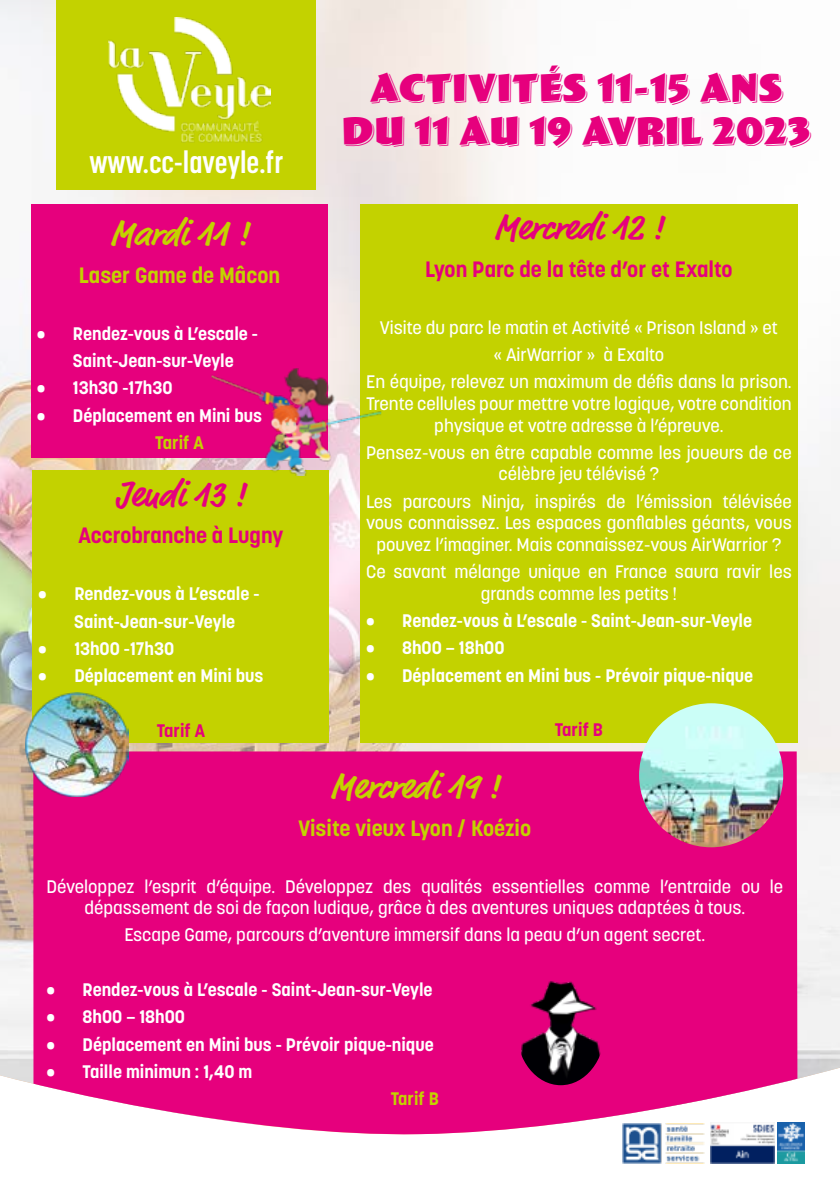
<style>
.page{position:relative;width:840px;height:1191px;background:#fff}
.page>*{position:absolute;margin:0;border:0;box-sizing:border-box;transform-origin:0 0}
.t1{font:36px/43.2px "Wigwag Deluxe";color:#e6007d;text-align:center}
.t2{font:700 36px "Market Pro";color:#c3d200}
.t3{font:700 36px "Market Pro";color:#e6007d}
.t4{font:700 30px "Korolev Condensed";color:#fff}
.t5{font:700 22px "Korolev";color:#e6007d}
.t6{font:700 22px "Korolev";color:#c3d200}
.t7{font:500 18px/21.6px "Korolev";color:#fff;text-align:center}
.t8{font:700 18px/27.2px "Korolev";color:#fff}
.t9{font:700 18px "Korolev";color:#c3d200}
.t10{font:700 18px "Korolev";color:#e6007d}
</style>
<div class="page">
<img style="left:0;top:0;width:839px;height:1124px">
<div style="left:57px;top:0;width:259px;height:189px;background:#c3d200"></div>
<img style="left:108px;top:17px;width:162px;height:126px">
<img style="left:710px;top:1137px;width:63px;height:26px">
<img style="left:622px;top:1137px;width:81px;height:26px">
<img style="left:777px;top:1123px;width:27px;height:40px">
<div style="left:31px;top:204px;width:296px;height:254px;background:#e6007d"></div>
<div style="left:360px;top:204px;width:437px;height:538px;background:#c3d200"></div>
<div style="left:33px;top:471px;width:296px;height:272px;background:#c3d200"></div>
<div style="left:33px;top:751px;width:764px;height:386px;background:#e6007d"></div>
<img style="left:210px;top:366px;width:172px;height:111px">
<img style="left:25px;top:693px;width:103px;height:103px">
<img style="left:638px;top:703px;width:144px;height:144px;border-radius:72px">
<img style="left:516px;top:974px;width:88px;height:111px">
<h2 class="t4" style="left:89px;top:145px;width:195px">www.cc-laveyle.fr</h2>
<h1 class="t2" style="left:110px;top:208px;width:140px">Mardi 11 !</h1>
<p class="t6" style="left:79px;top:261px;width:202px">Laser Game de Mâcon</p>
<p class="t8" style="left:73px;top:320px;width:186px;text-indent:-36px">• Rendez-vous à L’escale -<br>Saint-Jean-sur-Veyle</p>
<p class="t8" style="left:37px;top:374px;width:137px">• 13h30 -17h30</p>
<p class="t8" style="left:37px;top:402px;width:226px">• Déplacement en Mini bus</p>
<p class="t9" style="left:155px;top:431px;width:50px">Tarif A</p>
<h1 class="t3" style="left:116px;top:469px;width:131px">Jeudi 13 !</h1>
<p class="t5" style="left:78px;top:522px;width:206px">Accrobranche à Lugny</p>
<p class="t8" style="left:74px;top:580px;width:186px;text-indent:-36px">• Rendez-vous à L’escale -<br>Saint-Jean-sur-Veyle</p>
<p class="t8" style="left:38px;top:635px;width:137px">• 13h00 -17h30</p>
<p class="t8" style="left:38px;top:662px;width:226px">• Déplacement en Mini bus</p>
<p class="t10" style="left:157px;top:719px;width:50px">Tarif A</p>
<h1 class="t1" style="left:342px;top:65px;width:470px">ACTIVITÉS 11-15 ANS<br>DU 11 AU 19 AVRIL 2023</h1>
<h1 class="t3" style="left:493px;top:202px;width:171px">Mercredi 12 !</h1>
<p class="t5" style="left:425px;top:255px;width:309px">Lyon Parc de la tête d’or et Exalto</p>
<p class="t7" style="left:366px;top:314px;width:427px;line-height:27.2px">Visite du parc le matin et Activité « Prison Island » et<br>« AirWarrior » à Exalto<br>En équipe, relevez un maximum de défis dans la prison.</p>
<p class="t7" style="left:366px;top:393px;width:427px">Trente cellules pour mettre votre logique, votre condition physique et votre adresse à l’épreuve.</p>
<p class="t7" style="left:366px;top:441px;width:427px">Pensez-vous en être capable comme les joueurs de ce célèbre jeu télévisé ?</p>
<p class="t7" style="left:366px;top:490px;width:427px">Les parcours Ninja, inspirés de l’émission télévisée vous connaissez. Les espaces gonflables géants, vous pouvez l’imaginer. Mais connaissez-vous AirWarrior ?</p>
<p class="t7" style="left:366px;top:561px;width:427px">Ce savant mélange unique en France saura ravir les grands comme les petits !</p>
<p class="t8" style="left:366px;top:607px;width:387px">• Rendez-vous à L’escale - Saint-Jean-sur-Veyle</p>
<p class="t8" style="left:366px;top:634px;width:140px">• 8h00 – 18h00</p>
<p class="t8" style="left:366px;top:661px;width:388px">• Déplacement en Mini bus - Prévoir pique-nique</p>
<p class="t10" style="left:554px;top:718px;width:50px">Tarif B</p>
<h1 class="t2" style="left:330px;top:761px;width:171px">Mercredi 19 !</h1>
<p class="t6" style="left:298px;top:814px;width:234px">Visite vieux Lyon / Koézio</p>
<p class="t7" style="left:46px;top:875px;width:737px">Développez l’esprit d’équipe. Développez des qualités essentielles comme l’entraide ou le dépassement de soi de façon ludique, grâce à des aventures uniques adaptées à tous.</p>
<p class="t7" style="left:124px;top:924px;width:581px">Escape Game, parcours d’aventure immersif dans la peau d’un agent secret.</p>
<p class="t8" style="left:46px;top:976px;width:387px">• Rendez-vous à L’escale - Saint-Jean-sur-Veyle</p>
<p class="t8" style="left:46px;top:1003px;width:140px">• 8h00 – 18h00</p>
<p class="t8" style="left:46px;top:1030px;width:388px">• Déplacement en Mini bus - Prévoir pique-nique</p>
<p class="t8" style="left:46px;top:1058px;width:207px">• Taille minimun : 1,40 m</p>
<p class="t9" style="left:390px;top:1087px;width:50px">Tarif B</p>
</div>
